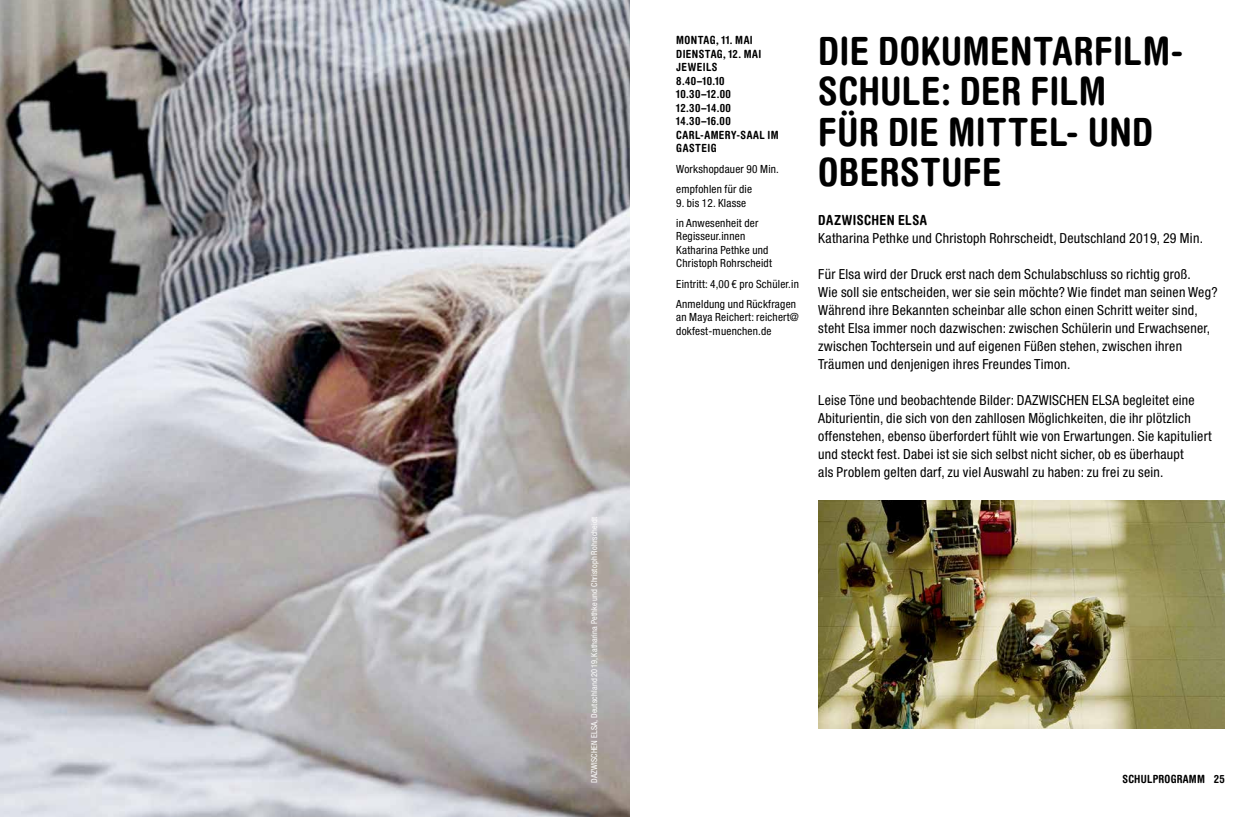
<style>
.page{position:relative;width:1259px;height:817px;background:#fff}
.page>*{position:absolute;margin:0;border:0;box-sizing:border-box;transform-origin:0 0}
.t1{font:700 condensed 39px/40.5px "Helvetica Rounded LT";letter-spacing:.01em;color:#000}
.t2{font:condensed 13.8px/18px "Helvetica Neue LT Std";letter-spacing:.02em;color:#000}
.t3{font:700 condensed 13.8px "Helvetica Rounded LT Std";letter-spacing:.03em;color:#000}
.t4{font:condensed 11.25px/20.2px "Helvetica Neue LT Std";letter-spacing:.02em;color:#000}
.t5{font:700 condensed 11.25px/13.5px "Helvetica Rounded LT Std";letter-spacing:.035em;color:#000}
.t6{font:condensed 8.25px "Helvetica Neue LT Std";letter-spacing:.02em;color:#fff}
.s1{font-family:"Helvetica Rounded"}
</style>
<div class="page">
<img style="left:818px;top:500px;width:407px;height:228px">
<img style="left:0;top:0;width:629px;height:816px">
<p class="t6" style="left:589px;top:782px;width:267px;rotate:-90deg">DAZWISCHEN ELSA, Deutschland 2019, Katharina Pethke und Christoph Rohrscheidt</p>
<p class="t5" style="left:676px;top:33px;width:104px">MONTAG, 11. MAI<br>DIENSTAG, 12. MAI<br>JEWEILS<br>8.40–10.10<br>10.30–12.00<br>12.30–14.00<br>14.30–16.00<br>CARL-AMERY-SAAL IM<br>GASTEIG</p>
<p class="t4" style="left:676px;top:158px;width:104px">Workshopdauer 90 Min. empfohlen für die</p>
<p class="t4" style="left:676px;top:192px;width:84px">9. bis 12. Klasse<br>in Anwesenheit der</p>
<p class="t4" style="left:676px;top:229px;width:97px;line-height:13.5px">Regisseur.innen<br>Katharina Pethke und<br>Christoph Rohrscheidt</p>
<p class="t4" style="left:676px;top:273px;width:124px">Eintritt: 4,00 € pro Schüler.in<br>Anmeldung und Rückfragen</p>
<p class="t4" style="left:676px;top:310px;width:124px;line-height:13.5px">an Maya Reichert: reichert@ dokfest-muenchen.de</p>
<h1 class="t1" style="left:818px;top:30px;width:364px">DIE DOKUMENTARFILM-<br>SCHULE: DER FILM<br>FÜR DIE MITTEL- UND<br>OBERSTUFE</h1>
<p class="t3" style="left:818px;top:211px;width:110px">DAZWISCHEN ELSA</p>
<p class="t2" style="left:818px;top:228px;width:386px">Katharina Pethke und Christoph Rohrscheidt, Deutschland 2019, 29 Min.</p>
<p class="t2" style="left:818px;top:264px;width:401px">Für Elsa wird der Druck erst nach dem Schulabschluss so richtig groß.<br>Wie soll sie entscheiden, wer sie sein möchte? Wie findet man seinen Weg?<br>Während ihre Bekannten scheinbar alle schon einen Schritt weiter sind, steht Elsa immer noch dazwischen: zwischen Schülerin und Erwachsener, zwischen Tochtersein und auf eigenen Füßen stehen, zwischen ihren Träumen und denjenigen ihres Freundes Timon.</p>
<p class="t2" style="left:818px;top:390px;width:395px">Leise Töne und beobachtende Bilder: DAZWISCHEN ELSA begleitet eine Abiturientin, die sich von den zahllosen Möglichkeiten, die ihr plötzlich offenstehen, ebenso überfordert fühlt wie von Erwartungen. Sie kapituliert und steckt fest. Dabei ist sie sich selbst nicht sicher, ob es überhaupt<br>als Problem gelten darf, zu viel Auswahl zu haben: zu frei zu sein.</p>
<p class="t5" style="left:1122px;top:771px;width:104px">SCHULPROGRAMM <span class="s1">25</span></p>
</div>
